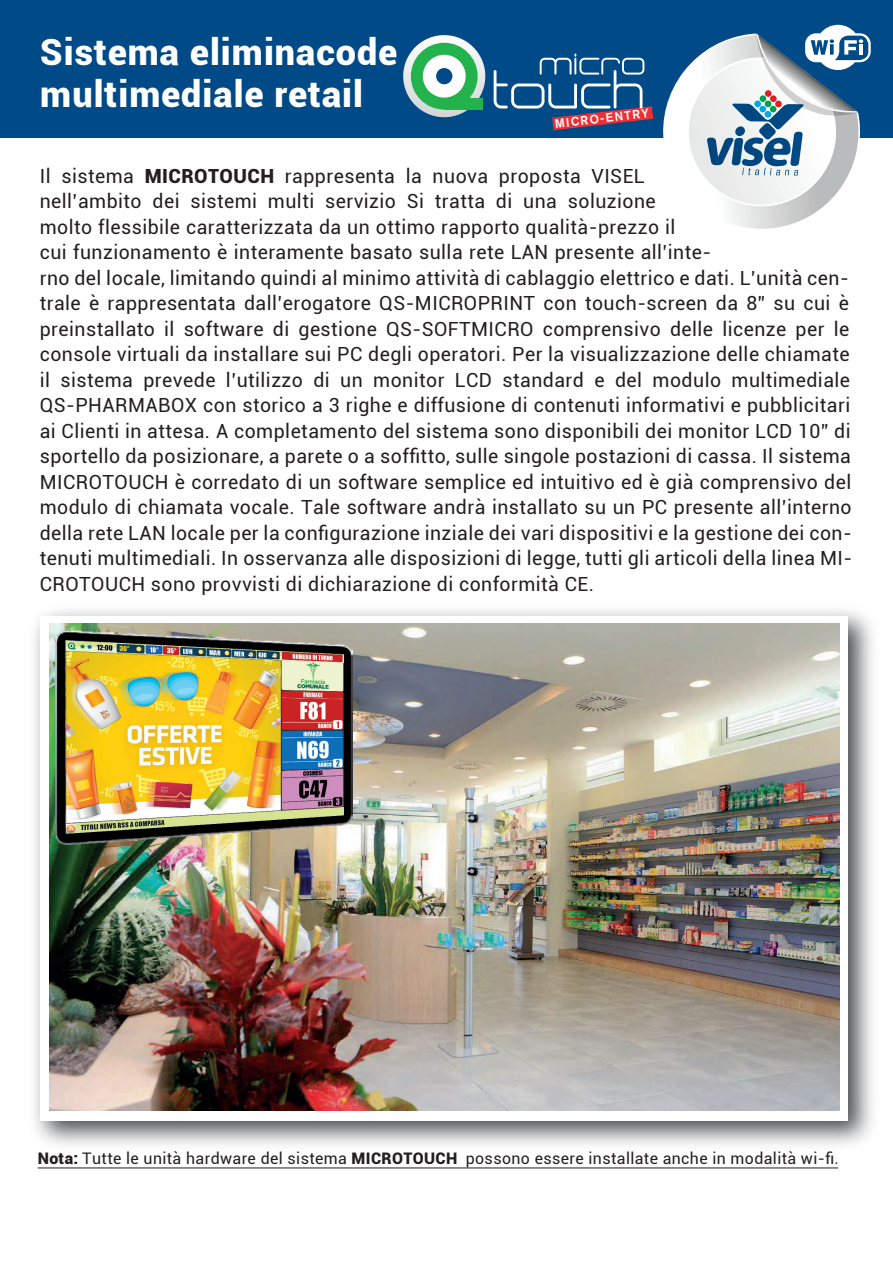
<style>
.page{position:relative;width:893px;height:1263px;background:#fff}
.page>*{position:absolute;margin:0;border:0;box-sizing:border-box;transform-origin:0 0}
.t1{font:900 36px/42px "Roboto";letter-spacing:.03em;color:#fff}
.t2{font:19.5px/25.5px "Roboto";letter-spacing:.025em;color:#231f20}
.t3{font:15.9px "Roboto";letter-spacing:.025em;color:#231f20}
.t4{font:500 12.3px "Akzidenz Grotesk BE";color:#fff}
.s1{font-weight:900}
</style>
<div class="page">
<div style="left:0;top:0;width:893px;height:138px;background:#004b87"></div>
<img style="left:34px;top:610px;width:839px;height:535px">
<div style="left:40px;top:616px;width:808px;height:505px;background:#fff"></div>
<svg style="left:403px;top:35px;width:82px;height:82px;background:#e2e7e7"></svg>
<div style="left:411px;top:43px;width:67px;height:67px;background:#23b24b;border-radius:50%"></div>
<div style="left:444px;top:98px;width:38px;height:12px;background:#23b24b"></div>
<div style="left:423px;top:55px;width:43px;height:43px;background:#fff;border-radius:50%"></div>
<div style="left:436px;top:68px;width:16px;height:16px;background:#004b87;border-radius:50%"></div>
<svg style="left:494px;top:25px;width:377px;height:204px"></svg>
<hr style="left:38px;top:1167px;width:42px;height:1px;background:#231f20">
<hr style="left:80px;top:1167px;width:274px;height:1px;background:#231f20">
<hr style="left:354px;top:1167px;width:108px;height:1px;background:#231f20">
<hr style="left:462px;top:1167px;width:376px;height:1px;background:#231f20">
<img style="left:49px;top:623px;width:791px;height:488px">
<img style="left:56px;top:631px;width:297px;height:213px">
<h1 class="t1" style="left:40px;top:30px;width:359px">Sistema eliminacode multimediale retail</h1>
<p class="t4" style="left:554px;top:117px;width:96px;rotate:-7deg">MICRO-ENTRY</p>
<p class="t2" style="left:40px;top:162px;width:814px">Il sistema <span class="s1">MICROTOUCH</span> rappresenta la nuova proposta VISEL<br>nell’ambito dei sistemi multi servizio Si tratta di una soluzione<br>molto flessibile caratterizzata da un ottimo rapporto qualità-prezzo il<br>cui funzionamento è interamente basato sulla rete LAN presente all’inte-<br>rno del locale, limitando quindi al minimo attività di cablaggio elettrico e dati. L’unità cen&shy;trale è rappresentata dall’erogatore QS-MICROPRINT con touch-screen da 8” su cui è preinstallato il software di gestione QS-SOFTMICRO comprensivo delle licenze per le console virtuali da installare sui PC degli operatori. Per la visualizzazione delle chiamate il sistema prevede l’utilizzo di un monitor LCD standard e del modulo multimediale QS-PHARMABOX con storico a 3 righe e diffusione di contenuti informativi e pubblicitari ai Clienti in attesa. A completamento del sistema sono disponibili dei monitor LCD 10” di sportello da posizionare, a parete o a soffitto, sulle singole postazioni di cassa. Il sistema MICROTOUCH è corredato di un software semplice ed intuitivo ed è già comprensivo del modulo di chiamata vocale. Tale software andrà installato su un PC presente all’interno della rete LAN locale per la configurazione inziale dei vari dispositivi e la gestione dei con&shy;tenuti multimediali. In osservanza alle disposizioni di legge, tutti gli articoli della linea MI-CROTOUCH sono provvisti di dichiarazione di conformità CE.</p>
<p class="t3" style="left:38px;top:1147px;width:803px"><span class="s1">Nota:</span> Tutte le unità hardware del sistema <span class="s1">MICROTOUCH</span> possono essere installate anche in modalità wi-fi.</p>
</div>
